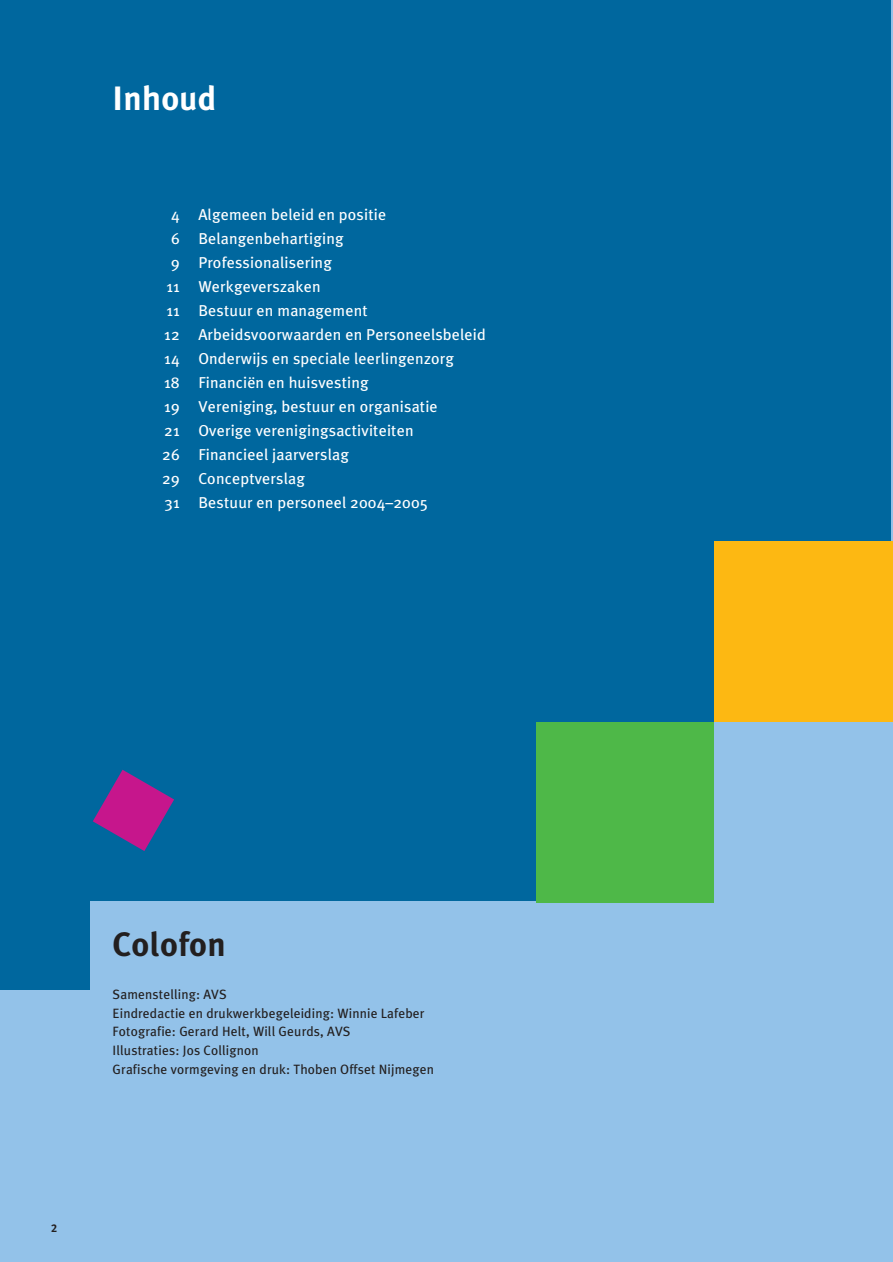
<style>
.page{position:relative;width:893px;height:1262px;background:#fff}
.page>*{position:absolute;margin:0;border:0;box-sizing:border-box;transform-origin:0 0}
.t1{font:700 33.75px "Meta Plus";letter-spacing:.01em;color:#231f1f}
.t2{font:700 33.75px "Meta Plus";letter-spacing:.01em;color:#fff}
.t3{font:15.75px "Meta Plus";letter-spacing:.01em;color:#fff}
.t4{font:13.5px/18.8px "Meta Plus";letter-spacing:.01em;color:#231f1f}
.t5{font:11.25px "Meta Plus Bold Caps";color:#231f1f}
</style>
<div class="page">
<div style="left:0;top:0;width:892px;height:1261px;background:#93c2e9"></div>
<div style="left:0;top:0;width:890px;height:900px;background:#00679e"></div>
<div style="left:536px;top:721px;width:178px;height:181px;background:#4eb848"></div>
<div style="left:714px;top:721px;width:178px;height:181px;background:#93c2e9"></div>
<div style="left:714px;top:541px;width:178px;height:180px;background:#fdb812"></div>
<div style="left:0;top:898px;width:89px;height:91px;background:#00679e"></div>
<svg style="left:93px;top:769px;width:81px;height:82px"></svg>
<p class="t2" style="left:113px;top:87px;width:105px">Inhoud</p>
<p class="t3" style="left:171px;top:209px;width:217px">4 Algemeen beleid en positie</p>
<p class="t3" style="left:171px;top:233px;width:174px">6 Belangenbehartiging</p>
<p class="t3" style="left:171px;top:257px;width:162px">9 Professionalisering</p>
<p class="t3" style="left:166px;top:281px;width:156px">11 Werkgeverszaken</p>
<p class="t3" style="left:166px;top:305px;width:203px">11 Bestuur en management</p>
<p class="t3" style="left:164px;top:329px;width:323px">12 Arbeidsvoorwaarden en Personeelsbeleid</p>
<p class="t3" style="left:164px;top:353px;width:291px">14 Onderwijs en speciale leerlingenzorg</p>
<p class="t3" style="left:164px;top:377px;width:206px">18 Financiën en huisvesting</p>
<p class="t3" style="left:164px;top:401px;width:275px">19 Vereniging, bestuur en organisatie</p>
<p class="t3" style="left:164px;top:425px;width:251px">21 Overige verenigingsactiviteiten</p>
<p class="t3" style="left:162px;top:449px;width:188px">26 Financieel jaarverslag</p>
<p class="t3" style="left:162px;top:473px;width:144px">29 Conceptverslag</p>
<p class="t3" style="left:164px;top:497px;width:265px">31 Bestuur en personeel 2004–2005</p>
<p class="t1" style="left:113px;top:932px;width:115px">Colofon</p>
<p class="t4" style="left:113px;top:986px;width:323px">Samenstelling: AVS<br>Eindredactie en drukwerkbegeleiding: Winnie Lafeber Fotografie: Gerard Helt, Will Geurds, AVS<br>Illustraties: Jos Collignon<br>Grafische vormgeving en druk: Thoben Offset Nijmegen</p>
<p class="t5" style="left:51px;top:1221px;width:8px">2</p>
</div>
